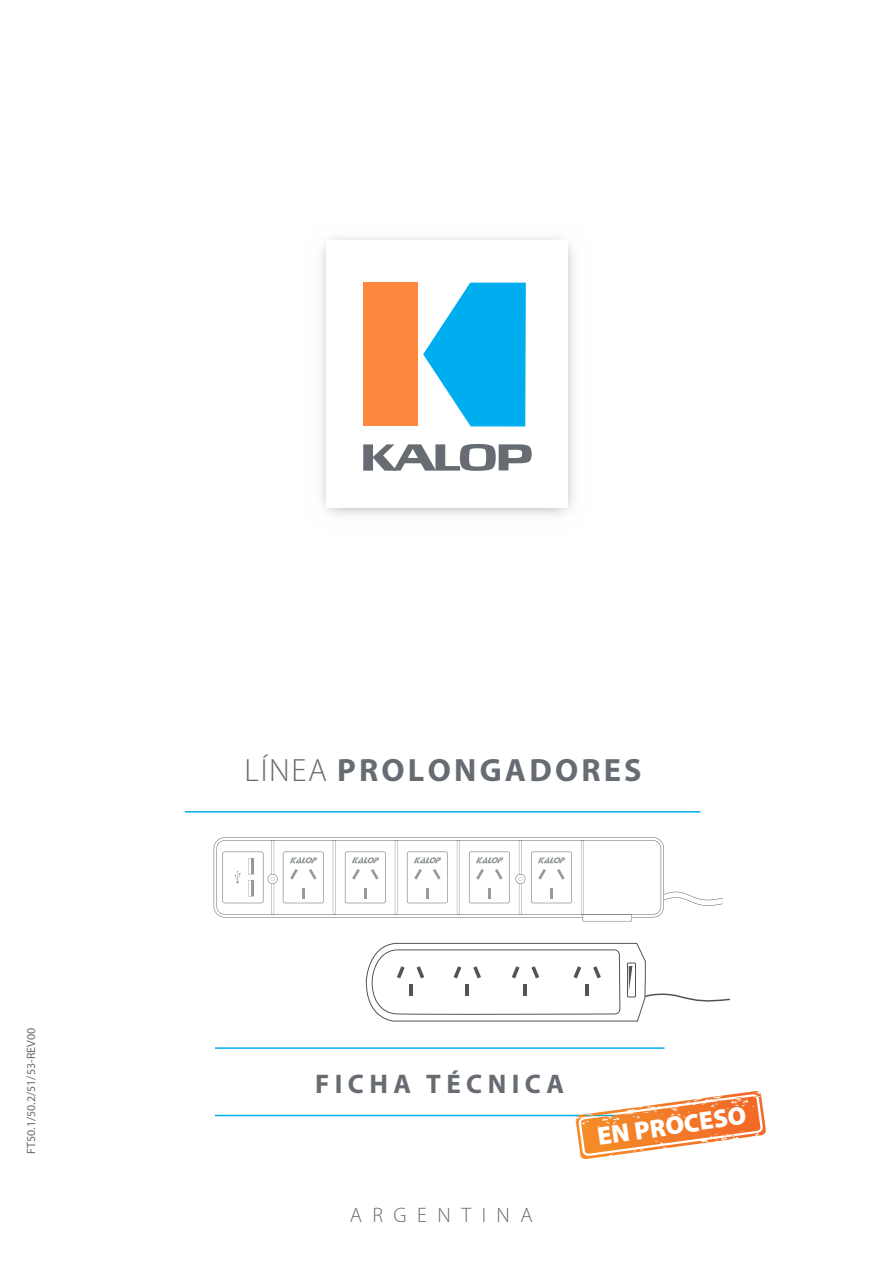
<style>
.page{position:relative;width:893px;height:1263px;background:#fff}
.page>*{position:absolute;margin:0;border:0;box-sizing:border-box;transform-origin:0 0}
.t1{font:700 32.25px "Myriad Pro";letter-spacing:.1em;color:#676c72}
.t2{font:700 27px "Myriad Pro";letter-spacing:.2em;color:#676c72}
.t3{font:900 25.8px "Myriad Pro";color:#fff}
.t4{font:300 21px "Myriad Pro";letter-spacing:.5em;color:#676c72}
.t5{font:12px "Myriad Pro";color:#676c72}
.s1{font-weight:300}
</style>
<div class="page">
<hr style="left:185px;top:811px;width:515px;height:1px;background:#00aeef">
<svg style="left:214px;top:837px;width:509px;height:84px"></svg>
<div style="left:363px;top:282px;width:54px;height:144px;background:#ff873e"></div>
<svg style="left:423px;top:283px;width:103px;height:143px"></svg>
<svg style="left:363px;top:444px;width:169px;height:27px"></svg>
<hr style="left:215px;top:1047px;width:449px;height:2px;background:#00aeef">
<hr style="left:215px;top:1115px;width:449px;height:1px;background:#00aeef">
<svg style="left:366px;top:943px;width:364px;height:78px"></svg>
<svg style="left:576px;top:1091px;width:190px;height:68px"></svg>
<p class="t5" style="left:25px;top:1154px;width:127px;rotate:-90deg">FT50.1/50.2/51/53-REV00</p>
<h1 class="t1" style="left:245px;top:752px;width:399px"><span class="s1">LÍNEA</span> PROLONGADORES</h1>
<h2 class="t2" style="left:315px;top:1069px;width:251px">FICHA TÉCNICA</h2>
<h3 class="t4" style="left:350px;top:1204px;width:185px">ARGENTINA</h3>
<h3 class="t3" style="left:595px;top:1122px;width:152px;rotate:-8deg">EN PROCESO</h3>
</div>
